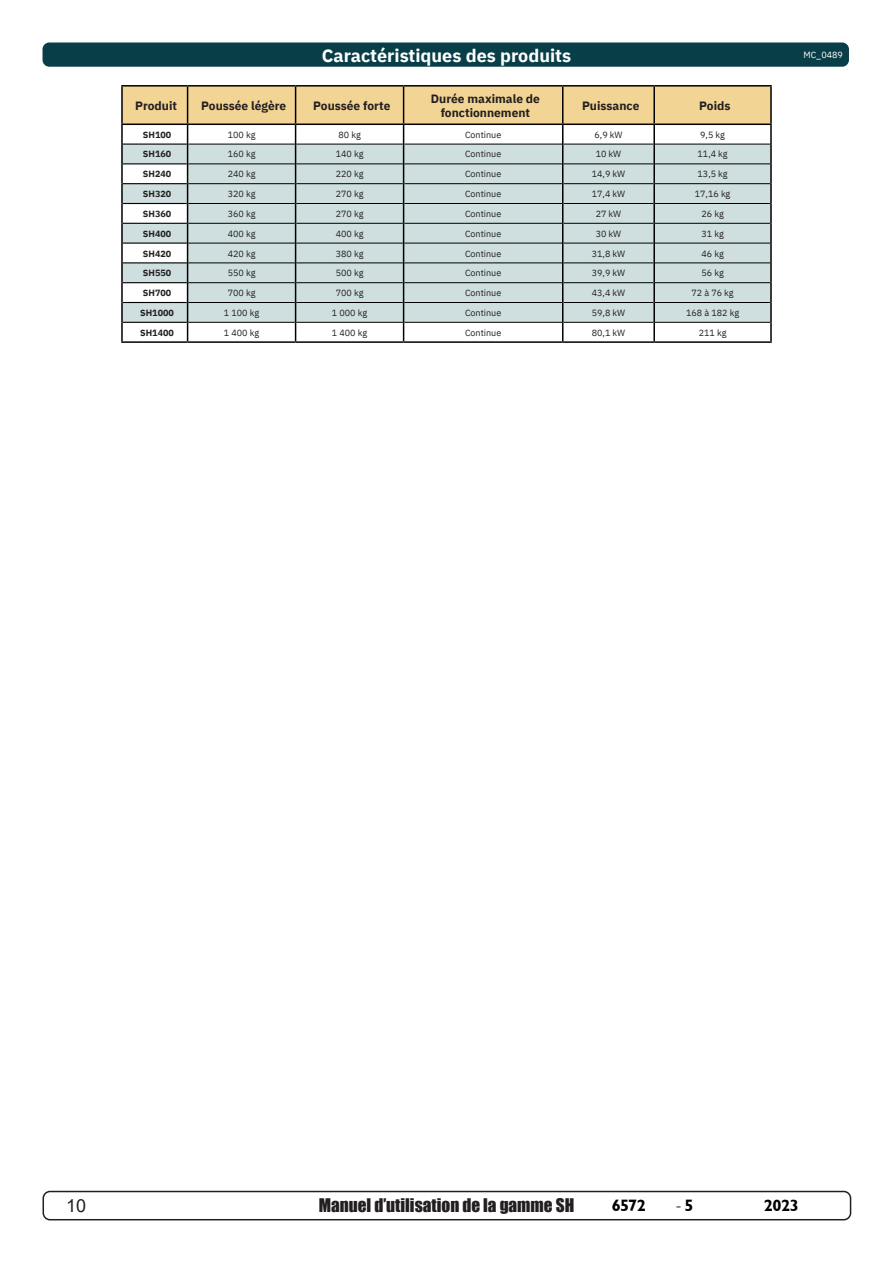
<style>
.page{position:relative;width:893px;height:1263px;background:#fff}
.page>*{position:absolute;margin:0;border:0;box-sizing:border-box;transform-origin:0 0}
.t1{font:700 18px "IBM Plex Sans";color:#fff}
.t2{font:18px "Arial";color:#231f20}
.t3{font:18px "Minion Pro";color:#231f20}
.t4{font:17.25px "Impact";color:#231f20}
.t5{font:16.5px "Garrison Sans BOLD";letter-spacing:-.035em;color:#000}
.t6{font:700 12px/14.4px "IBM Plex Sans";color:#231f20;text-align:center}
.t7{font:9px "IBM Plex Sans";color:#231f20}
.t8{font:700 9px "IBM Plex Sans";color:#231f20}
.t9{font:9px "IBM Plex Sans";color:#fff}
.s1{font-family:"Garrison Sans BOLD";font-size:16.5px;color:#000}
</style>
<div class="page">
<div style="left:43px;top:42px;width:806px;height:25px;background:#083e48;border-radius:7px"></div>
<hr style="left:121px;top:85px;width:67px;height:2px;background:#000">
<hr style="left:188px;top:85px;width:108px;height:2px;background:#000">
<hr style="left:296px;top:85px;width:108px;height:2px;background:#000">
<hr style="left:404px;top:85px;width:159px;height:2px;background:#000">
<hr style="left:563px;top:85px;width:91px;height:2px;background:#000">
<hr style="left:654px;top:85px;width:118px;height:2px;background:#000">
<svg style="left:121px;top:86px;width:651px;height:255px"></svg>
<hr style="left:121px;top:341px;width:67px;height:2px;background:#000">
<hr style="left:188px;top:341px;width:108px;height:2px;background:#000">
<hr style="left:296px;top:341px;width:108px;height:2px;background:#000">
<hr style="left:404px;top:341px;width:159px;height:2px;background:#000">
<hr style="left:563px;top:341px;width:91px;height:2px;background:#000">
<hr style="left:654px;top:341px;width:118px;height:2px;background:#000">
<hr style="left:123px;top:144px;width:64px;height:1px;background:#000">
<hr style="left:123px;top:163px;width:64px;height:1px;background:#000">
<hr style="left:123px;top:183px;width:64px;height:1px;background:#000">
<hr style="left:123px;top:203px;width:64px;height:1px;background:#000">
<hr style="left:123px;top:223px;width:64px;height:1px;background:#000">
<hr style="left:123px;top:243px;width:64px;height:1px;background:#000">
<hr style="left:123px;top:262px;width:64px;height:1px;background:#000">
<hr style="left:123px;top:282px;width:64px;height:1px;background:#000">
<hr style="left:123px;top:302px;width:64px;height:1px;background:#000">
<hr style="left:123px;top:322px;width:64px;height:1px;background:#000">
<div style="left:43px;top:1191px;width:808px;height:29px;border:2px solid #231f20;border-radius:7px"></div>
<p class="t1" style="left:322px;top:41px;width:251px">Caractéristiques des produits</p>
<p class="t9" style="left:803px;top:48px;width:41px">MC_0489</p>
<p class="t6" style="left:135px;top:97px;width:43px">Produit</p>
<p class="t6" style="left:201px;top:97px;width:87px">Poussée légère</p>
<p class="t6" style="left:313px;top:97px;width:79px">Poussée forte</p>
<p class="t6" style="left:431px;top:90px;width:111px">Durée maximale de fonctionnement</p>
<p class="t6" style="left:582px;top:97px;width:59px">Puissance</p>
<p class="t6" style="left:699px;top:97px;width:33px">Poids</p>
<p class="t8" style="left:143px;top:127px;width:30px">SH100</p>
<p class="t7" style="left:228px;top:128px;width:29px">100 kg</p>
<p class="t7" style="left:338px;top:128px;width:24px">80 kg</p>
<p class="t7" style="left:465px;top:128px;width:38px">Continue</p>
<p class="t7" style="left:594px;top:128px;width:30px">6,9 kW</p>
<p class="t7" style="left:700px;top:128px;width:26px">9,5 kg</p>
<p class="t8" style="left:143px;top:147px;width:30px">SH160</p>
<p class="t7" style="left:228px;top:147px;width:29px">160 kg</p>
<p class="t7" style="left:336px;top:147px;width:29px">140 kg</p>
<p class="t7" style="left:465px;top:147px;width:38px">Continue</p>
<p class="t7" style="left:596px;top:147px;width:27px">10 kW</p>
<p class="t7" style="left:697px;top:147px;width:32px">11,4 kg</p>
<p class="t8" style="left:143px;top:167px;width:30px">SH240</p>
<p class="t7" style="left:228px;top:167px;width:29px">240 kg</p>
<p class="t7" style="left:336px;top:167px;width:29px">220 kg</p>
<p class="t7" style="left:465px;top:167px;width:38px">Continue</p>
<p class="t7" style="left:592px;top:167px;width:35px">14,9 kW</p>
<p class="t7" style="left:697px;top:167px;width:32px">13,5 kg</p>
<p class="t8" style="left:143px;top:187px;width:30px">SH320</p>
<p class="t7" style="left:228px;top:187px;width:29px">320 kg</p>
<p class="t7" style="left:336px;top:187px;width:29px">270 kg</p>
<p class="t7" style="left:465px;top:187px;width:38px">Continue</p>
<p class="t7" style="left:592px;top:187px;width:35px">17,4 kW</p>
<p class="t7" style="left:695px;top:187px;width:37px">17,16 kg</p>
<p class="t8" style="left:143px;top:207px;width:30px">SH360</p>
<p class="t7" style="left:228px;top:207px;width:29px">360 kg</p>
<p class="t7" style="left:336px;top:207px;width:29px">270 kg</p>
<p class="t7" style="left:465px;top:207px;width:38px">Continue</p>
<p class="t7" style="left:596px;top:207px;width:27px">27 kW</p>
<p class="t7" style="left:701px;top:207px;width:24px">26 kg</p>
<p class="t8" style="left:143px;top:226px;width:30px">SH400</p>
<p class="t7" style="left:228px;top:227px;width:29px">400 kg</p>
<p class="t7" style="left:336px;top:227px;width:29px">400 kg</p>
<p class="t7" style="left:465px;top:227px;width:38px">Continue</p>
<p class="t7" style="left:596px;top:227px;width:27px">30 kW</p>
<p class="t7" style="left:701px;top:227px;width:24px">31 kg</p>
<p class="t8" style="left:143px;top:246px;width:30px">SH420</p>
<p class="t7" style="left:228px;top:246px;width:29px">420 kg</p>
<p class="t7" style="left:336px;top:246px;width:29px">380 kg</p>
<p class="t7" style="left:465px;top:246px;width:38px">Continue</p>
<p class="t7" style="left:592px;top:246px;width:35px">31,8 kW</p>
<p class="t7" style="left:701px;top:246px;width:24px">46 kg</p>
<p class="t8" style="left:143px;top:266px;width:30px">SH550</p>
<p class="t7" style="left:228px;top:266px;width:29px">550 kg</p>
<p class="t7" style="left:336px;top:266px;width:29px">500 kg</p>
<p class="t7" style="left:465px;top:266px;width:38px">Continue</p>
<p class="t7" style="left:592px;top:266px;width:35px">39,9 kW</p>
<p class="t7" style="left:701px;top:266px;width:24px">56 kg</p>
<p class="t8" style="left:143px;top:286px;width:30px">SH700</p>
<p class="t7" style="left:228px;top:286px;width:29px">700 kg</p>
<p class="t7" style="left:336px;top:286px;width:29px">700 kg</p>
<p class="t7" style="left:465px;top:286px;width:38px">Continue</p>
<p class="t7" style="left:592px;top:286px;width:35px">43,4 kW</p>
<p class="t7" style="left:691px;top:286px;width:44px">72 à 76 kg</p>
<p class="t8" style="left:140px;top:306px;width:35px">SH1000</p>
<p class="t7" style="left:224px;top:306px;width:37px">1 100 kg</p>
<p class="t7" style="left:332px;top:306px;width:37px">1 000 kg</p>
<p class="t7" style="left:465px;top:306px;width:38px">Continue</p>
<p class="t7" style="left:592px;top:306px;width:35px">59,8 kW</p>
<p class="t7" style="left:686px;top:306px;width:54px">168 à 182 kg</p>
<p class="t8" style="left:140px;top:325px;width:35px">SH1400</p>
<p class="t7" style="left:224px;top:326px;width:37px">1 400 kg</p>
<p class="t7" style="left:332px;top:326px;width:37px">1 400 kg</p>
<p class="t7" style="left:465px;top:326px;width:38px">Continue</p>
<p class="t7" style="left:592px;top:326px;width:35px">80,1 kW</p>
<p class="t7" style="left:699px;top:326px;width:29px">211 kg</p>
<h1 class="t2" style="left:66px;top:1193px;width:22px">10</h1>
<h2 class="t4" style="left:319px;top:1192px;width:257px">Manuel d’utilisation de la gamme SH</h2>
<h3 class="t5" style="left:612px;top:1196px;width:36px">6572</h3>
<h1 class="t3" style="left:675px;top:1193px;width:20px">-<span class="s1">5</span></h1>
<h3 class="t5" style="left:764px;top:1196px;width:37px">2023</h3>
</div>
